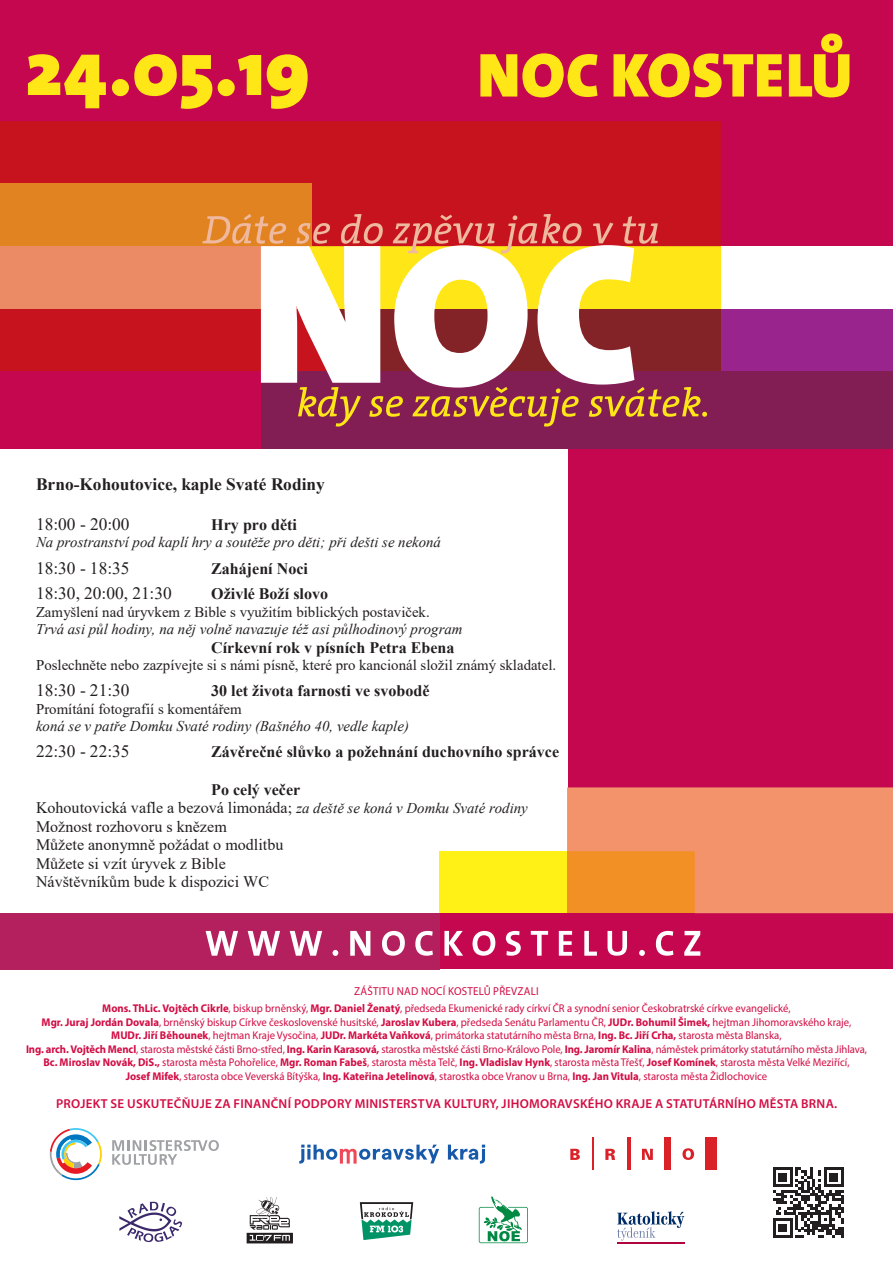
<style>
.page{position:relative;width:893px;height:1263px;background:#fff}
.page>*{position:absolute;margin:0;border:0;box-sizing:border-box;transform-origin:0 0}
.t1{font:17.4px "Times New Roman";letter-spacing:.005em;color:#231f20}
.t2{font:700 17.4px "Times New Roman";color:#231f20}
.t3{font:16.05px/18.5px "Times New Roman";color:#231f20}
.t4{font:700 16.05px "Times New Roman";color:#231f20}
.t5{font:italic 14.85px "Times New Roman";color:#231f20}
.t6{font:14.85px "Times New Roman";color:#231f20}
.t7{font:600 13.05px "Myriad Pro";letter-spacing:.02em;color:#d20d44}
.t8{font:11.55px "Myriad Pro";letter-spacing:.02em;color:#d20d44;scale:.95 1}
.t9{font:11.25px/13.5px "Myriad Pro";color:#d20d44;text-align:center;scale:.95 1}
.s1{font-weight:700}
.s2{font-style:italic;font-size:14.85px}
</style>
<div class="page">
<div style="left:0;top:0;width:893px;height:580px;background:#c50750"></div>
<svg style="left:480px;top:33px;width:369px;height:64px"></svg>
<svg style="left:28px;top:54px;width:78px;height:54px"></svg>
<svg style="left:112px;top:54px;width:100px;height:55px"></svg>
<svg style="left:218px;top:55px;width:43px;height:41px"></svg>
<svg style="left:267px;top:54px;width:41px;height:55px"></svg>
<div style="left:261px;top:371px;width:632px;height:125px;background:#831e55"></div>
<div style="left:721px;top:309px;width:172px;height:62px;background:#99248e"></div>
<div style="left:721px;top:246px;width:172px;height:63px;background:#fff"></div>
<div style="left:0;top:309px;width:339px;height:62px;background:#c6131e"></div>
<div style="left:339px;top:309px;width:382px;height:62px;background:#842327"></div>
<div style="left:307px;top:246px;width:414px;height:63px;background:#ffe616"></div>
<div style="left:0;top:246px;width:307px;height:63px;background:#ea8b66"></div>
<div style="left:0;top:121px;width:721px;height:125px;background:#c6131e"></div>
<svg style="left:261px;top:253px;width:373px;height:134px;fill:#fff"></svg>
<div style="left:0;top:184px;width:312px;height:62px;background:#e28322"></div>
<svg style="left:202px;top:214px;width:456px;height:39px"></svg>
<svg style="left:298px;top:387px;width:409px;height:40px"></svg>
<div style="left:0;top:450px;width:893px;height:519px;background:#c50750"></div>
<div style="left:0;top:450px;width:567px;height:463px;background:#fff"></div>
<div style="left:439px;top:851px;width:128px;height:62px;background:#fff116"></div>
<svg style="left:567px;top:787px;width:326px;height:126px;background:#f1915d"></svg>
<div style="left:0;top:913px;width:439px;height:56px;background:#b3205d"></div>
<svg style="left:206px;top:931px;width:494px;height:25px"></svg>
<svg style="left:299px;top:1144px;width:140px;height:19px"></svg>
<svg style="left:448px;top:1144px;width:37px;height:19px"></svg>
<hr style="left:592px;top:1138px;width:1px;height:32px;background:#da2128">
<hr style="left:627px;top:1138px;width:3px;height:32px;background:#da2128">
<div style="left:664px;top:1138px;width:7px;height:32px;background:#da2128"></div>
<div style="left:705px;top:1138px;width:12px;height:32px;background:#da2128"></div>
<svg style="left:682px;top:1148px;width:12px;height:12px"></svg>
<svg style="left:642px;top:1149px;width:11px;height:11px"></svg>
<svg style="left:605px;top:1149px;width:10px;height:11px"></svg>
<svg style="left:570px;top:1149px;width:10px;height:11px"></svg>
<svg style="left:112px;top:1140px;width:107px;height:25px"></svg>
<svg style="left:50px;top:1128px;width:52px;height:52px"></svg>
<svg style="left:617px;top:1211px;width:67px;height:29px"></svg>
<hr style="left:617px;top:1242px;width:67px;height:1px;background:#b00540">
<svg style="left:119px;top:1202px;width:63px;height:40px"></svg>
<svg style="left:359px;top:1202px;width:55px;height:38px"></svg>
<svg style="left:479px;top:1196px;width:49px;height:47px"></svg>
<svg style="left:773px;top:1167px;width:70px;height:71px"></svg>
<svg style="left:247px;top:1197px;width:46px;height:46px"></svg>
<h1 class="t2" style="left:36px;top:472px;width:290px">Brno-Kohoutovice, kaple Svaté Rodiny</h1>
<h1 class="t1" style="left:36px;top:511px;width:95px">18:00 - 20:00</h1>
<h2 class="t4" style="left:211px;top:513px;width:87px">Hry pro děti</h2>
<h3 class="t5" style="left:36px;top:532px;width:406px">Na prostranství pod kaplí hry a soutěže pro děti; při dešti se nekoná</h3>
<h1 class="t1" style="left:36px;top:556px;width:95px">18:30 - 18:35</h1>
<h2 class="t4" style="left:211px;top:557px;width:98px">Zahájení Noci</h2>
<h1 class="t1" style="left:36px;top:581px;width:137px">18:30, 20:00, 21:30</h1>
<h2 class="t4" style="left:211px;top:582px;width:118px">Oživlé Boží slovo</h2>
<h3 class="t6" style="left:36px;top:602px;width:395px">Zamyšlení nad úryvkem z Bible s využitím biblických postaviček.</h3>
<h3 class="t5" style="left:36px;top:619px;width:428px">Trvá asi půl hodiny, na něj volně navazuje též asi půlhodinový program</h3>
<h2 class="t4" style="left:211px;top:636px;width:245px">Církevní rok v písních Petra Ebena</h2>
<h3 class="t6" style="left:36px;top:654px;width:522px">Poslechněte nebo zazpívejte si s námi písně, které pro kancionál složil známý skladatel.</h3>
<h1 class="t1" style="left:36px;top:678px;width:95px">18:30 - 21:30</h1>
<h2 class="t4" style="left:211px;top:679px;width:220px">30 let života farnosti ve svobodě</h2>
<h3 class="t6" style="left:36px;top:698px;width:207px">Promítání fotografií s komentářem</h3>
<h3 class="t5" style="left:36px;top:716px;width:375px">koná se v patře Domku Svaté rodiny (Bašného 40, vedle kaple)</h3>
<h1 class="t1" style="left:36px;top:739px;width:95px">22:30 - 22:35</h1>
<h2 class="t4" style="left:211px;top:740px;width:349px">Závěrečné slůvko a požehnání duchovního správce</h2>
<h2 class="t3" style="left:36px;top:780px;width:493px;text-indent:175px"><span class="s1">Po celý večer<br></span>Kohoutovická vafle a bezová limonáda; <span class="s2">za deště se koná v Domku Svaté rodiny </span>Možnost rozhovoru s knězem<br>Můžete anonymně požádat o modlitbu<br>Můžete si vzít úryvek z Bible<br>Návštěvníkům bude k dispozici WC</h2>
<p class="t8" style="left:354px;top:984px;width:196px">ZÁŠTITU NAD NOCÍ KOSTELŮ PŘEVZALI</p>
<p class="t9" style="left:26px;top:1002px;width:887px"><span class="s1">Mons. ThLic. Vojtěch Cikrle</span>, biskup brněnský, <span class="s1">Mgr. Daniel Ženatý</span>, předseda Ekumenické rady církví ČR a synodní senior Českobratrské církve evangelické,<br><span class="s1">Mgr. Juraj Jordán Dovala</span>, brněnský biskup Církve československé husitské, <span class="s1">Jaroslav Kubera</span>, předseda Senátu Parlamentu ČR, <span class="s1">JUDr. Bohumil Šimek,</span> hejtman Jihomoravského kraje, <span class="s1">MUDr. Jiří Běhounek</span>, hejtman Kraje Vysočina, <span class="s1">JUDr. Markéta Vaňková</span>, primátorka statutárního města Brna, <span class="s1">Ing. Bc. Jiří Crha,</span> starosta města Blanska,<br><span class="s1">Ing. arch. Vojtěch Mencl</span>, starosta městské části Brno-střed, <span class="s1">Ing. Karin Karasová,</span> starostka městské části Brno-Královo Pole, <span class="s1">Ing. Jaromír Kalina</span>, náměstek primátorky statutárního města Jihlava, <span class="s1">Bc. Miroslav Novák, DiS.,</span> starosta města Pohořelice, <span class="s1">Mgr. Roman Fabeš</span>, starosta města Telč, <span class="s1">Ing. Vladislav Hynk</span>, starosta města Třešť, <span class="s1">Josef Komínek</span>, starosta města Velké Meziřící,<br><span class="s1">Josef Mifek</span>, starosta obce Veverská Bítýška, <span class="s1">Ing. Kateřina Jetelinová</span>, starostka obce Vranov u Brna, <span class="s1">Ing. Jan Vitula</span>, starosta města Židlochovice</p>
<p class="t7" style="left:56px;top:1096px;width:783px">PROJEKT SE USKUTEČŇUJE ZA FINANČNÍ PODPORY MINISTERSTVA KULTURY, JIHOMORAVSKÉHO KRAJE A STATUTÁRNÍHO MĚSTA BRNA.</p>
</div>
